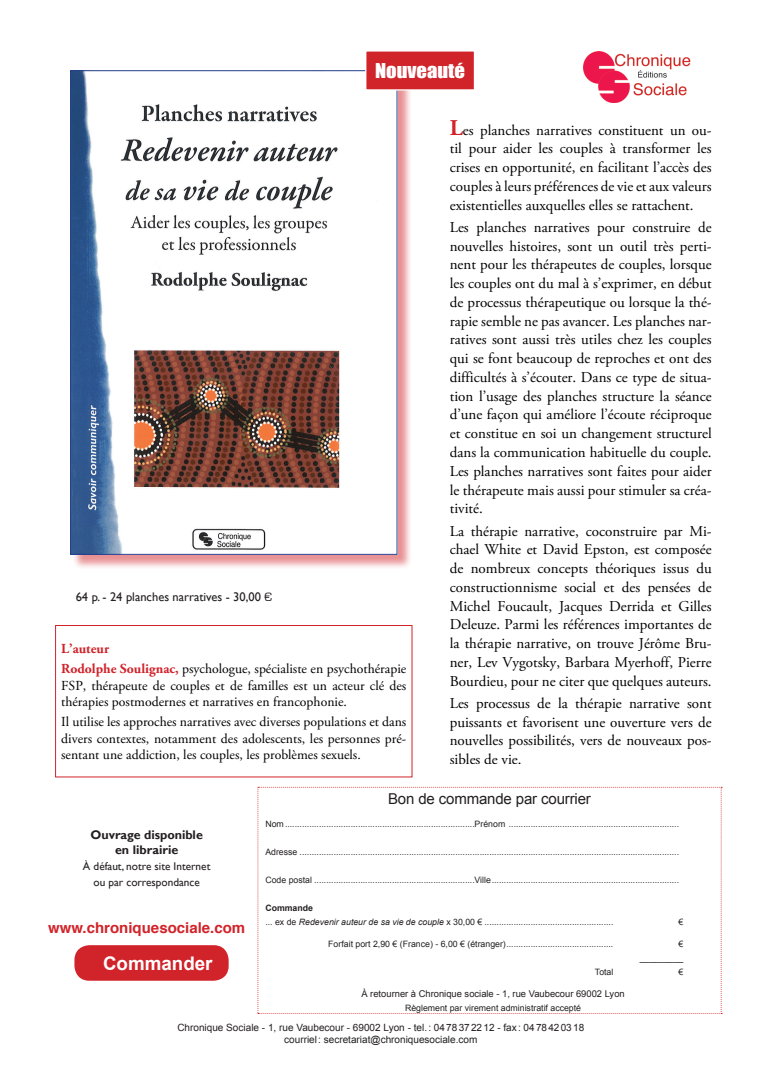
<style>
.page{position:relative;width:780px;height:1088px;background:#fff}
.page>*{position:absolute;margin:0;border:0;box-sizing:border-box;transform-origin:0 0}
.t1{font:18.75px "Impact";color:#fff;scale:1.1 1}
.sommaire_retrait1{font:700 18.75px "Arial";color:#fff}
.t2{font:15px/18.8px "Adobe Garamond Pro";color:#000;text-align:justify}
.t3{font:700 15px "Helvetica";color:#d1232a}
.t4{font:15px "Arial";letter-spacing:-.01em;color:#231f20}
.t5{font:13.75px/16.5px "Adobe Garamond Pro";color:#000;text-align:justify}
.t6{font:700 13.75px "Adobe Garamond Pro";color:#d1232a}
.t7{font:12.5px "Gill Sans";color:#231f20}
.t8{font:700 12.5px/15px "Gill Sans";color:#231f20;text-align:center}
.t9{font:11.25px "Gill Sans";color:#231f20}
.t10{font:10px "Arial";color:#231f20}
.t11{font:9.38px "Arial";color:#231f20}
.t12{font:8.75px "Arial";color:#231f20}
.t13{font:700 8.75px "Arial";color:#231f20}
.s1{font-family:"Eurostile"}
.s2{font-weight:700;color:#d1232a}
.s3{font-weight:700;font-size:22.5px;color:#d1232a}
.s4{font-style:italic}
</style>
<div class="page">
<img style="left:583px;top:51px;width:107px;height:51px">
<div style="left:72px;top:72px;width:341px;height:498px;background:#d1232a;opacity:.5"></div>
<img style="left:72px;top:72px;width:323px;height:481px">
<div style="left:366px;top:51px;width:108px;height:39px;background:#d1232a"></div>
<div style="left:365px;top:50px;width:110px;height:41px;border:1px solid #fff"></div>
<div style="left:55px;top:625px;width:357px;height:152px;border:1px solid #d1232a"></div>
<svg style="left:257px;top:787px;width:465px;height:227px"></svg>
<div style="left:74px;top:945px;width:155px;height:36px;background:#d1232a;border-radius:15px"></div>
<p class="t1" style="left:375px;top:56px;width:83px">Nouveauté</p>
<p class="t7" style="left:76px;top:589px;width:198px">64 p. - 24 planches narratives - 30,00 <span class="s1">€</span></p>
<p class="t6" style="left:61px;top:641px;width:49px">L’auteur</p>
<p class="t5" style="left:61px;top:661px;width:346px"><span class="s2">Rodolphe Soulignac,</span> psychologue, spécialiste en psychothérapie FSP, thérapeute de couples et de familles est un acteur clé des thérapies postmodernes et narratives en francophonie.</p>
<p class="t5" style="left:61px;top:714px;width:347px">Il utilise les approches narratives avec diverses populations et dans divers contextes, notamment des adolescents, les personnes pré&shy;sentant une addiction, les couples, les problèmes sexuels.</p>
<p class="t2" style="left:449px;top:121px;width:263px"><span class="s3">L</span>es planches narratives constituent un ou&shy;til pour aider les couples à transformer les crises en opportunité, en facilitant l’accès des couples à leurs préférences de vie et aux valeurs existentielles auxquelles elles se rattachent.</p>
<p class="t2" style="left:449px;top:218px;width:263px">Les planches narratives pour construire de nouvelles histoires, sont un outil très perti&shy;nent pour les thérapeutes de couples, lorsque les couples ont du mal à s’exprimer, en début de processus thérapeutique ou lorsque la thé&shy;rapie semble ne pas avancer. Les planches nar&shy;ratives sont aussi très utiles chez les couples qui se font beaucoup de reproches et ont des difficultés à s’écouter. Dans ce type de situa&shy;tion l’usage des planches structure la séance d’une façon qui améliore l’écoute réciproque et constitue en soi un changement structurel dans la communication habituelle du couple.<br>Les planches narratives sont faites pour aider le thérapeute mais aussi pour stimuler sa créa&shy;tivité.</p>
<p class="t2" style="left:449px;top:522px;width:263px">La thérapie narrative, coconstruire par Mi&shy;chael White et David Epston, est composée de nombreux concepts théoriques issus du constructionnisme social et des pensées de Michel Foucault, Jacques Derrida et Gilles Deleuze. Parmi les références importantes de la thérapie narrative, on trouve Jérôme Bru&shy;ner, Lev Vygotsky, Barbara Myerhoff, Pierre Bourdieu, pour ne citer que quelques auteurs.</p>
<p class="t2" style="left:449px;top:694px;width:263px">Les processus de la thérapie narrative sont puissants et favorisent une ouverture vers de nouvelles possibilités, vers de nouveaux pos&shy;sibles de vie.</p>
<p class="t8" style="left:90px;top:828px;width:114px">Ouvrage disponible en librairie</p>
<p class="t9" style="left:83px;top:860px;width:129px">À défaut, notre site Internet</p>
<p class="t9" style="left:93px;top:876px;width:108px">ou par correspondance</p>
<p class="t3" style="left:48px;top:915px;width:199px">www.chroniquesociale.com</p>
<p class="sommaire_retrait1" style="left:103px;top:951px;width:111px">Commander</p>
<p class="t4" style="left:388px;top:788px;width:204px">Bon de commande par courrier</p>
<p class="t12" style="left:265px;top:818px;width:415px">Nom..............................................................................Prénom ......................................................................</p>
<p class="t12" style="left:265px;top:846px;width:415px">Adresse ............................................................................................................................................................</p>
<p class="t12" style="left:265px;top:874px;width:415px">Code postal ..................................................................Ville.............................................................................</p>
<p class="t13" style="left:265px;top:902px;width:49px">Commande</p>
<p class="t12" style="left:265px;top:917px;width:349px">... ex de <span class="s4">Redevenir auteur de sa vie de couple</span> x 30,00 € .....................................................</p>
<p class="t12" style="left:678px;top:917px;width:6px">€</p>
<p class="t12" style="left:328px;top:938px;width:286px">Forfait port 2,90 € (France) - 6,00 € (étranger)............................................</p>
<p class="t12" style="left:678px;top:938px;width:6px">€</p>
<p class="t12" style="left:639px;top:952px;width:45px">_________</p>
<p class="t12" style="left:595px;top:966px;width:20px">Total</p>
<p class="t12" style="left:678px;top:966px;width:6px">€</p>
<p class="t11" style="left:361px;top:987px;width:265px">À retourner à Chronique sociale - 1, rue Vaubecour 69002 Lyon</p>
<p class="t12" style="left:405px;top:1002px;width:178px">Règlement par virement administratif accepté</p>
<p class="t10" style="left:177px;top:1021px;width:408px">Chronique Sociale - 1, rue Vaubecour - 69002 Lyon - tel.: 0478372212 - fax: 0478420318</p>
<p class="t10" style="left:284px;top:1033px;width:195px">courriel: secretariat@chroniquesociale.com</p>
</div>
